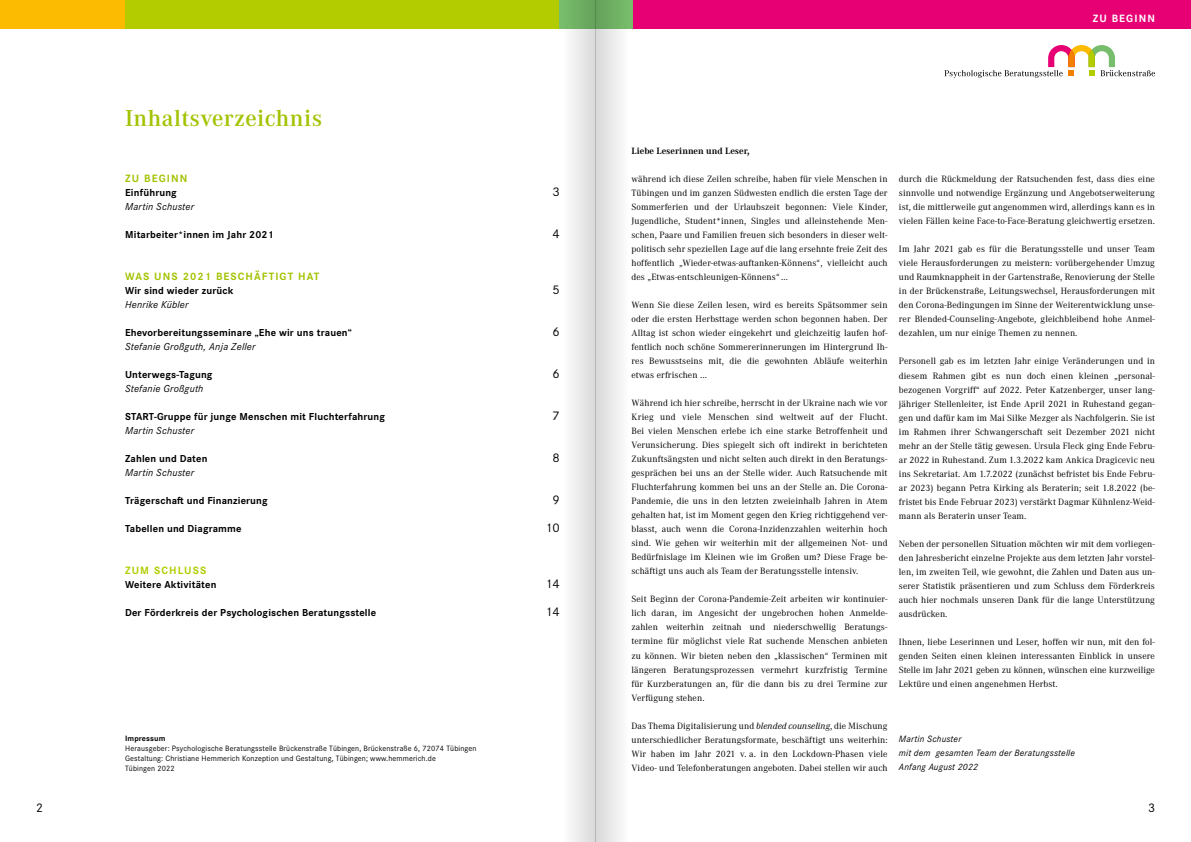
<style>
.page{position:relative;width:1191px;height:842px;background:#fff}
.page>*{position:absolute;margin:0;border:0;box-sizing:border-box;transform-origin:0 0}
.t1{font:600 24px "Corporate A";letter-spacing:.015em;color:#a2c300}
.t2{font:13px "Corporate S Pro";color:#000}
.t3{font:700 11px "Corporate S Pro";letter-spacing:.1em;color:#a2c300}
.t4{font:700 11px "Corporate S Pro";letter-spacing:.1em;color:#b3cc00}
.t5{font:700 11px "Corporate S Pro";letter-spacing:.1em;color:#fff}
.t6{font:700 10.5px "Corporate S Pro";letter-spacing:.015em;color:#000}
.t7{font:italic 10.5px "Corporate S Pro";letter-spacing:.02em;color:#000}
.t8{font:9.5px/14px "Corporate A";letter-spacing:.01em;color:#000;text-align:justify}
.t9{font:italic 9.5px/14px "Corporate S Pro";letter-spacing:.02em;color:#000}
.t10{font:700 9.5px "Corporate A";color:#000}
.t11{font:8px/10px "Corporate S Pro";letter-spacing:.015em;color:#000}
.t12{font:700 8px "Corporate S Pro";letter-spacing:.015em;color:#000}
.s1{font-style:italic}
</style>
<div class="page">
<div style="left:0;top:0;width:215px;height:28px;background:#fcbb00"></div>
<div style="left:631px;top:0;width:526px;height:28px;background:#e60074"></div>
<div style="left:1155px;top:0;width:36px;height:28px;background:#e60074"></div>
<div style="left:125px;top:0;width:470px;height:28px;background:#b3cc00"></div>
<svg style="left:944px;top:45px;width:211px;height:33px"></svg>
<svg style="left:595px;top:0;width:40px;height:842px"></svg>
<svg style="left:556px;top:0;width:39px;height:842px"></svg>
<h1 class="t1" style="left:125px;top:105px;width:199px">Inhaltsverzeichnis</h1>
<p class="t5" style="left:1092px;top:9px;width:64px">ZU BEGINN</p>
<p class="t10" style="left:631px;top:146px;width:120px">Liebe Leserinnen und Leser,</p>
<p class="t8" style="left:631px;top:172px;width:257px">während ich diese Zeilen schreibe, haben für viele Menschen in Tübingen und im ganzen Südwesten endlich die ersten Tage der Sommerferien und der Urlaubszeit begonnen: Viele Kinder, Jugendliche, Student*innen, Singles und alleinstehende Men&shy;schen, Paare und Familien freuen sich besonders in dieser welt&shy;politisch sehr speziellen Lage auf die lang ersehnte freie Zeit des hoffentlich „Wieder-etwas-auftanken-Könnens“, vielleicht auch des „Etwas-entschleunigen-Könnens“...</p>
<p class="t8" style="left:631px;top:298px;width:257px">Wenn Sie diese Zeilen lesen, wird es bereits Spätsommer sein oder die ersten Herbsttage werden schon begonnen haben. Der Alltag ist schon wieder eingekehrt und gleichzeitig laufen hof&shy;fentlich noch schöne Sommererinnerungen im Hintergrund Ih&shy;res Bewusstseins mit, die die gewohnten Abläufe weiterhin etwas erfrischen ...</p>
<p class="t8" style="left:631px;top:396px;width:257px">Während ich hier schreibe, herrscht in der Ukraine nach wie vor Krieg und viele Menschen sind weltweit auf der Flucht.<br>Bei vielen Menschen erlebe ich eine starke Betroffenheit und Verunsicherung. Dies spiegelt sich oft indirekt in berichteten Zukunftsängsten und nicht selten auch direkt in den Beratungs&shy;gesprächen bei uns an der Stelle wider. Auch Ratsuchende mit Fluchterfahrung kommen bei uns an der Stelle an. Die Corona-Pandemie, die uns in den letzten zweieinhalb Jahren in Atem gehalten hat, ist im Moment gegen den Krieg richtiggehend ver&shy;blasst, auch wenn die Corona-Inzidenzzahlen weiterhin hoch sind. Wie gehen wir weiterhin mit der allgemeinen Not- und Bedürfnislage im Kleinen wie im Großen um? Diese Frage be&shy;schäftigt uns auch als Team der Beratungsstelle intensiv.</p>
<p class="t8" style="left:631px;top:592px;width:257px">Seit Beginn der Corona-Pandemie-Zeit arbeiten wir kontinuier&shy;lich daran, im Angesicht der ungebrochen hohen Anmelde&shy;zahlen weiterhin zeitnah und niederschwellig Beratungs&shy;termine für möglichst viele Rat suchende Menschen anbieten zu können. Wir bieten neben den „klassischen“ Terminen mit längeren Beratungsprozessen vermehrt kurzfristig Termine für Kurzberatungen an, für die dann bis zu drei Termine zur Verfügung stehen.</p>
<p class="t8" style="left:631px;top:719px;width:257px">Das Thema Digitalisierung und <span class="s1">blended counseling</span>, die Mischung unterschiedlicher Beratungsformate, beschäftigt uns weiterhin:<br>Wir haben im Jahr 2021 v. a. in den Lockdown-Phasen viele Video- und Telefonberatungen angeboten. Dabei stellen wir auch</p>
<p class="t3" style="left:125px;top:170px;width:64px">ZU BEGINN</p>
<p class="t6" style="left:125px;top:185px;width:53px">Einführung</p>
<h2 class="t2" style="left:552px;top:183px;width:8px">3</h2>
<p class="t7" style="left:125px;top:199px;width:71px">Martin Schuster</p>
<p class="t6" style="left:125px;top:227px;width:150px">Mitarbeiter*innen im Jahr 2021</p>
<h2 class="t2" style="left:552px;top:225px;width:8px">4</h2>
<p class="t3" style="left:125px;top:268px;width:196px">WAS UNS 2021 BESCHÄFTIGT HAT</p>
<p class="t6" style="left:125px;top:283px;width:110px">Wir sind wieder zurück</p>
<h2 class="t2" style="left:552px;top:281px;width:8px">5</h2>
<p class="t7" style="left:125px;top:297px;width:65px">Henrike Kübler</p>
<p class="t6" style="left:125px;top:325px;width:228px">Ehevorbereitungsseminare „Ehe wir uns trauen“</p>
<h2 class="t2" style="left:552px;top:323px;width:8px">6</h2>
<p class="t7" style="left:125px;top:339px;width:132px">Stefanie Großguth, Anja Zeller</p>
<p class="t6" style="left:125px;top:367px;width:89px">Unterwegs-Tagung</p>
<h2 class="t2" style="left:552px;top:365px;width:8px">6</h2>
<p class="t7" style="left:125px;top:381px;width:80px">Stefanie Großguth</p>
<p class="t6" style="left:125px;top:409px;width:261px">START-Gruppe für junge Menschen mit Fluchterfahrung</p>
<h2 class="t2" style="left:552px;top:407px;width:8px">7</h2>
<p class="t7" style="left:125px;top:423px;width:71px">Martin Schuster</p>
<p class="t6" style="left:125px;top:451px;width:84px">Zahlen und Daten</p>
<h2 class="t2" style="left:552px;top:449px;width:8px">8</h2>
<p class="t7" style="left:125px;top:465px;width:71px">Martin Schuster</p>
<p class="t6" style="left:125px;top:493px;width:144px">Trägerschaft und Finanzierung</p>
<h2 class="t2" style="left:552px;top:491px;width:8px">9</h2>
<p class="t6" style="left:125px;top:521px;width:118px">Tabellen und Diagramme</p>
<h2 class="t2" style="left:545px;top:519px;width:16px">10</h2>
<p class="t4" style="left:125px;top:562px;width:83px">ZUM SCHLUSS</p>
<p class="t6" style="left:125px;top:577px;width:93px">Weitere Aktivitäten</p>
<h2 class="t2" style="left:545px;top:575px;width:16px">14</h2>
<p class="t6" style="left:125px;top:605px;width:252px">Der Förderkreis der Psychologischen Beratungsstelle</p>
<h2 class="t2" style="left:545px;top:603px;width:16px">14</h2>
<p class="t8" style="left:899px;top:173px;width:257px">durch die Rückmeldung der Ratsuchenden fest, dass dies eine sinnvolle und notwendige Ergänzung und Angebotserweiterung ist, die mittlerweile gut angenommen wird, allerdings kann es in vielen Fällen keine Face-to-Face-Beratung gleichwertig ersetzen.</p>
<p class="t8" style="left:899px;top:243px;width:257px">Im Jahr 2021 gab es für die Beratungsstelle und unser Team viele Herausforderungen zu meistern: vorübergehender Umzug und Raumknappheit in der Gartenstraße, Renovierung der Stelle in der Brückenstraße, Leitungswechsel, Herausforderungen mit den Corona-Bedingungen im Sinne der Weiterentwicklung unse&shy;rer Blended-Counseling-Angebote, gleichbleibend hohe Anmel&shy;dezahlen, um nur einige Themen zu nennen.</p>
<p class="t8" style="left:899px;top:355px;width:257px">Personell gab es im letzten Jahr einige Veränderungen und in diesem Rahmen gibt es nun doch einen kleinen „personal&shy;bezogenen Vorgriff“ auf 2022. Peter Katzenberger, unser lang&shy;jähriger Stellenleiter, ist Ende April 2021 in Ruhestand gegan&shy;gen und dafür kam im Mai Silke Mezger als Nachfolgerin. Sie ist im Rahmen ihrer Schwangerschaft seit Dezember 2021 nicht mehr an der Stelle tätig gewesen. Ursula Fleck ging Ende Febru&shy;ar 2022 in Ruhestand. Zum 1.3.2022 kam Ankica Dragicevic neu ins Sekretariat. Am 1.7.2022 (zunächst befristet bis Ende Febru&shy;ar 2023) begann Petra Kirking als Beraterin; seit 1.8.2022 (be&shy;fristet bis Ende Februar 2023) verstärkt Dagmar Kühnlenz-Weid&shy;mann als Beraterin unser Team.</p>
<p class="t8" style="left:899px;top:537px;width:257px">Neben der personellen Situation möchten wir mit dem vorliegen&shy;den Jahresbericht einzelne Projekte aus dem letzten Jahr vorstel&shy;len, im zweiten Teil, wie gewohnt, die Zahlen und Daten aus un&shy;serer Statistik präsentieren und zum Schluss dem Förderkreis auch hier nochmals unseren Dank für die lange Unterstützung ausdrücken.</p>
<p class="t8" style="left:899px;top:635px;width:257px">Ihnen, liebe Leserinnen und Leser, hoffen wir nun, mit den fol&shy;genden Seiten einen kleinen interessanten Einblick in unsere Stelle im Jahr 2021 geben zu können, wünschen eine kurzweilige Lektüre und einen angenehmen Herbst.</p>
<p class="t12" style="left:125px;top:731px;width:42px">Impressum</p>
<p class="t11" style="left:125px;top:742px;width:353px">Herausgeber: Psychologische Beratungsstelle Brückenstraße Tübingen, Brückenstraße 6, 72074 Tübingen<br>Gestaltung: Christiane Hemmerich Konzeption und Gestaltung, Tübingen; www.hemmerich.de<br>Tübingen 2022</p>
<p class="t9" style="left:899px;top:732px;width:178px">Martin Schuster<br>mit dem gesamten Team der Beratungsstelle<br>Anfang August 2022</p>
<h2 class="t2" style="left:36px;top:799px;width:8px">2</h2>
<h2 class="t2" style="left:1148px;top:799px;width:8px">3</h2>
</div>
